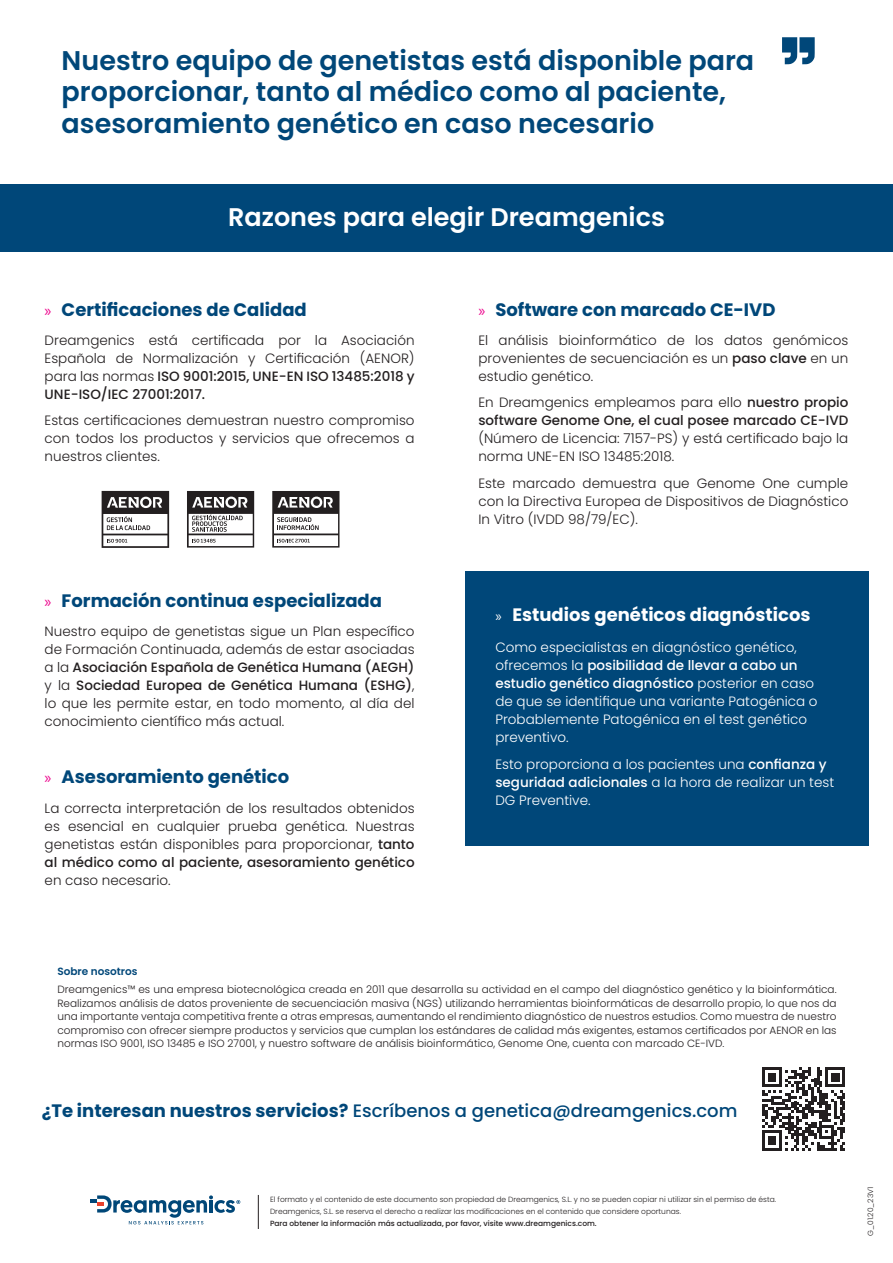
<style>
.page{position:relative;width:893px;height:1263px;background:#fff}
.page>*{position:absolute;margin:0;border:0;box-sizing:border-box;transform-origin:0 0}
.t1{font:600 27px/31.5px "Poppins";color:#004779}
.t2{font:600 25.5px "Poppins";color:#fff}
.t3{font:700 18px "Poppins";color:#004779}
.t4{font:500 18px "Poppins";color:#004779}
.t5{font:700 18px "Poppins";color:#fff}
.t6{font:300 13.5px/18px "Poppins";color:#231f20;text-align:justify}
.t7{font:300 13.5px/18px "Poppins";color:#fff}
.t8{font:300 10.5px/13.5px "Poppins";color:#231f20;text-align:justify}
.t9{font:600 10.5px "Poppins";color:#004779}
.t10{font:300 7.5px/12px "Poppins";color:#231f20}
.t11{font:500 7.5px "Poppins";color:#231f20}
.s1{font-family:"Myriad Pro";font-weight:400;font-size:16.5px;color:#ed028c}
.s2{font-weight:500}
.s3{font-family:"Myriad Pro";font-weight:400;font-size:15px}
.s4{font-weight:700}
</style>
<div class="page">
<div style="left:466px;top:571px;width:403px;height:274px;background:#004779"></div>
<hr style="left:258px;top:1195px;width:1px;height:34px;background:#231f20">
<svg style="left:762px;top:1067px;width:83px;height:83px"></svg>
<div style="left:0;top:185px;width:893px;height:67px;background:#004779"></div>
<svg style="left:782px;top:37px;width:33px;height:27px"></svg>
<svg style="left:272px;top:491px;width:68px;height:57px"></svg>
<svg style="left:187px;top:491px;width:67px;height:57px"></svg>
<svg style="left:102px;top:491px;width:67px;height:57px"></svg>
<svg style="left:90px;top:1195px;width:150px;height:29px"></svg>
<p class="t1" style="left:62px;top:45px;width:694px">Nuestro equipo de genetistas está disponible para proporcionar, tanto al médico como al paciente, asesoramiento genético en caso necesario</p>
<p class="t2" style="left:228px;top:202px;width:438px">Razones para elegir Dreamgenics</p>
<p class="t3" style="left:45px;top:299px;width:264px"><span class="s1">»</span> Certificaciones de Calidad</p>
<p class="t6" style="left:45px;top:331px;width:371px">Dreamgenics está certificada por la Asociación Española de Normalización y Certificación (AENOR) para las normas <span class="s2">ISO 9001:2015, UNE-EN ISO 13485:2018 y UNE-ISO/IEC 27001:2017.</span></p>
<p class="t6" style="left:45px;top:412px;width:371px">Estas certificaciones demuestran nuestro compromiso con todos los productos y servicios que ofrecemos a nuestros clientes.</p>
<p class="t3" style="left:45px;top:590px;width:339px"><span class="s1">»</span> Formación continua especializada</p>
<p class="t6" style="left:45px;top:622px;width:371px">Nuestro equipo de genetistas sigue un Plan específico de Formación Continuada, además de estar asociadas a la <span class="s2">Asociación Española de Genética Humana (AEGH) </span>y la <span class="s2">Sociedad Europea de Genética Humana (ESHG)</span>, lo que les permite estar, en todo momento, al día del conocimiento científico más actual.</p>
<p class="t3" style="left:45px;top:766px;width:246px"><span class="s1">»</span> Asesoramiento genético</p>
<p class="t6" style="left:45px;top:799px;width:371px">La correcta interpretación de los resultados obtenidos es esencial en cualquier prueba genética. Nuestras genetistas están disponibles para proporcionar, <span class="s2">tanto al médico como al paciente, asesoramiento genético </span>en caso necesario.</p>
<p class="t3" style="left:478px;top:299px;width:299px"><span class="s1">»</span> Software con marcado CE-IVD</p>
<p class="t6" style="left:478px;top:331px;width:371px">El análisis bioinformático de los datos genómicos provenientes de secuenciación es un <span class="s2">paso clave</span> en un estudio genético.</p>
<p class="t6" style="left:478px;top:394px;width:371px">En Dreamgenics empleamos para ello <span class="s2">nuestro propio software Genome One, el cual posee marcado CE-IVD </span>(Número de Licencia: 7157-PS) y está certificado bajo la norma UNE-EN ISO 13485:2018.</p>
<p class="t6" style="left:478px;top:474px;width:371px">Este marcado demuestra que Genome One cumple con la Directiva Europea de Dispositivos de Diagnóstico In Vitro (IVDD 98/79/EC).</p>
<p class="t5" style="left:495px;top:604px;width:317px"><span class="s3">»</span> Estudios genéticos diagnósticos</p>
<p class="t7" style="left:495px;top:638px;width:324px">Como especialistas en diagnóstico genético, ofrecemos la <span class="s2">posibilidad de llevar a cabo un estudio genético diagnóstico</span> posterior en caso de que se identifique una variante Patogénica o Probablemente Patogénica en el test genético preventivo.</p>
<p class="t7" style="left:495px;top:755px;width:340px">Esto proporciona a los pacientes una <span class="s2">confianza y seguridad adicionales</span> a la hora de realizar un test<br>DG Preventive.</p>
<p class="t9" style="left:57px;top:965px;width:82px">Sobre nosotros</p>
<p class="t8" style="left:57px;top:983px;width:781px">Dreamgenics™ es una empresa biotecnológica creada en 2011 que desarrolla su actividad en el campo del diagnóstico genético y la bioinformática.<br>Realizamos análisis de datos proveniente de secuenciación masiva (NGS) utilizando herramientas bioinformáticas de desarrollo propio, lo que nos da una importante ventaja competitiva frente a otras empresas, aumentando el rendimiento diagnóstico de nuestros estudios. Como muestra de nuestro compromiso con ofrecer siempre productos y servicios que cumplan los estándares de calidad más exigentes, estamos certificados por AENOR en las normas ISO 9001, ISO 13485 e ISO 27001, y nuestro software de análisis bioinformático, Genome One, cuenta con marcado CE-IVD.</p>
<p class="t4" style="left:42px;top:1100px;width:697px"><span class="s4">¿Te interesan nuestros servicios?</span> Escríbenos a genetica@dreamgenics.com</p>
<p class="t10" style="left:270px;top:1194px;width:508px">El formato y el contenido de este documento son propiedad de Dreamgenics, S.L. y no se pueden copiar ni utilizar sin el permiso de ésta.<br>Dreamgenics, S.L. se reserva el derecho a realizar las modificaciones en el contenido que considere oportunas.</p>
<p class="t11" style="left:270px;top:1219px;width:328px">Para obtener la información más actualizada, por favor, visite www.dreamgenics.com.</p>
<p class="t10" style="left:865px;top:1236px;width:50px;rotate:-90deg">G_01.20_23V1</p>
</div>
